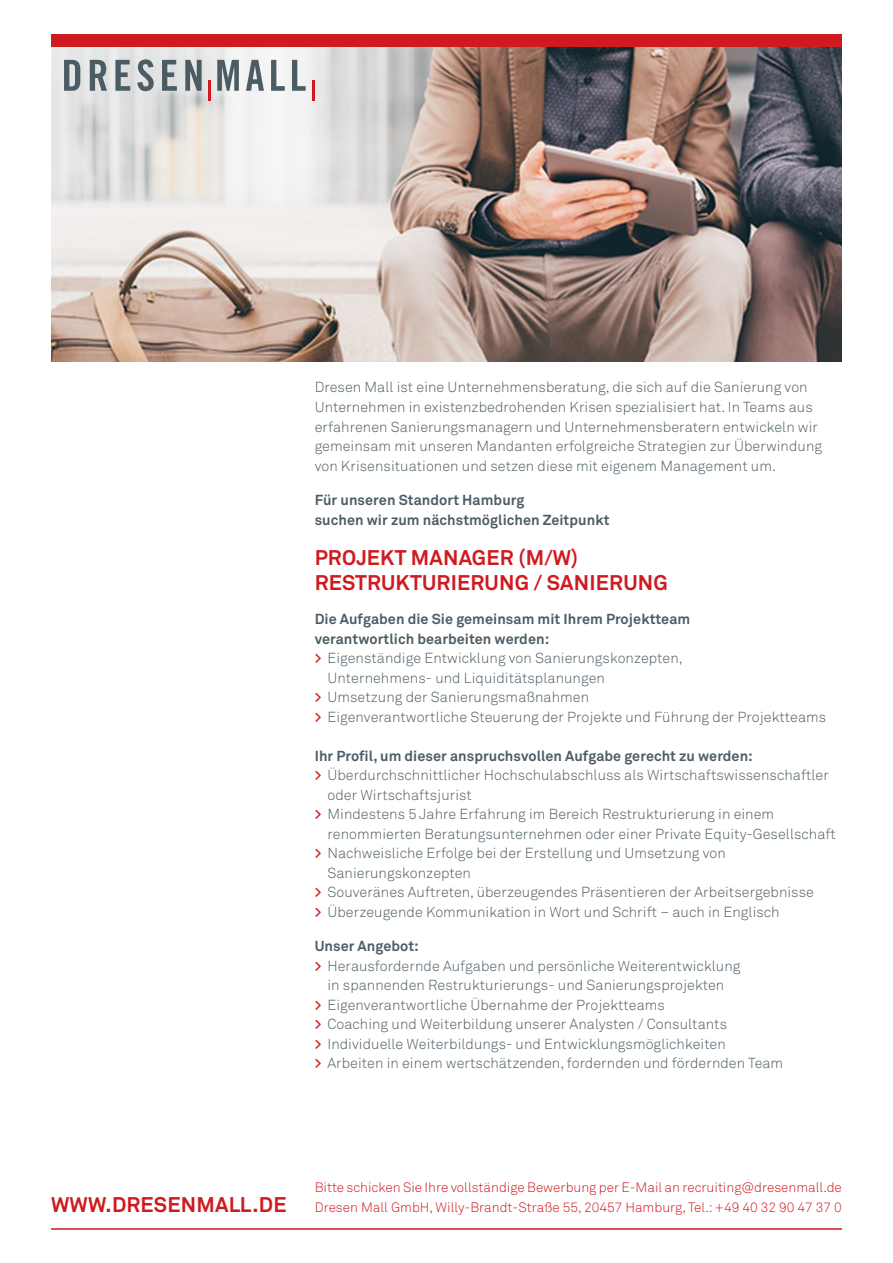
<style>
.page{position:relative;width:893px;height:1263px;background:#fff}
.page>*{position:absolute;margin:0;border:0;box-sizing:border-box;transform-origin:0 0}
.t1{font:700 21px "Akkurat";letter-spacing:.01em;color:#cf1a20}
.t2{font:300 14.4px/19.5px "Akkurat";letter-spacing:.005em;color:#4c5c65}
.t3{font:700 14.4px "Akkurat";letter-spacing:.005em;color:#4c5c65}
.t4{font:300 13.5px "Akkurat";color:#cf1a20}
.s1{font-weight:700;color:#cf1a20}
</style>
<div class="page">
<img style="left:51px;top:47px;width:791px;height:314px">
<hr style="left:51px;top:1228px;width:791px;height:2px;background:#cf1a20">
<div style="left:51px;top:34px;width:791px;height:13px;background:#cf1a20"></div>
<hr style="left:313px;top:80px;width:2px;height:21px;background:#cf1a20">
<svg style="left:217px;top:60px;width:89px;height:31px"></svg>
<hr style="left:209px;top:80px;width:2px;height:21px;background:#cf1a20">
<svg style="left:64px;top:59px;width:138px;height:32px;background:#a0a8ac"></svg>
<p class="t2" style="left:315px;top:377px;width:509px">Dresen Mall ist eine Unternehmensberatung, die sich auf die Sanierung von Unternehmen in existenzbedrohenden Krisen spezialisiert hat. In Teams aus erfahrenen Sanierungsmanagern und Unternehmensberatern entwickeln wir gemeinsam mit unseren Mandanten erfolgreiche Strategien zur Überwindung von Krisensituationen und setzen diese mit eigenem Management um.</p>
<p class="t3" style="left:315px;top:491px;width:211px">Für unseren Standort Hamburg</p>
<p class="t3" style="left:315px;top:510px;width:296px">suchen wir zum nächstmöglichen Zeitpunkt</p>
<p class="t1" style="left:315px;top:544px;width:265px">PROJEKT MANAGER (M/W)</p>
<p class="t1" style="left:315px;top:569px;width:355px">RESTRUKTURIERUNG / SANIERUNG</p>
<p class="t3" style="left:315px;top:610px;width:377px">Die Aufgaben die Sie gemeinsam mit Ihrem Projektteam</p>
<p class="t3" style="left:315px;top:630px;width:236px">verantwortlich bearbeiten werden:</p>
<p class="t2" style="left:315px;top:648px;width:370px"><span class="s1">&gt;</span> Eigenständige Entwicklung von Sanierungskonzepten,</p>
<p class="t2" style="left:327px;top:668px;width:279px">Unternehmens- und Liquiditätsplanungen</p>
<p class="t2" style="left:315px;top:687px;width:276px"><span class="s1">&gt;</span> Umsetzung der Sanierungsmaßnahmen</p>
<p class="t2" style="left:315px;top:707px;width:513px"><span class="s1">&gt;</span> Eigenverantwortliche Steuerung der Projekte und Führung der Projektteams</p>
<p class="t3" style="left:315px;top:747px;width:440px">Ihr Profil, um dieser anspruchsvollen Aufgabe gerecht zu werden:</p>
<p class="t2" style="left:327px;top:765px;width:503px;text-indent:-13px"><span class="s1">&gt;</span> Überdurchschnittlicher Hochschulabschluss als Wirtschaftswissenschaftler oder Wirtschaftsjurist</p>
<p class="t2" style="left:315px;top:804px;width:461px"><span class="s1">&gt;</span> Mindestens 5 Jahre Erfahrung im Bereich Restrukturierung in einem</p>
<p class="t2" style="left:327px;top:824px;width:510px">renommierten Beratungsunternehmen oder einer Private Equity-Gesellschaft</p>
<p class="t2" style="left:315px;top:843px;width:413px"><span class="s1">&gt;</span> Nachweisliche Erfolge bei der Erstellung und Umsetzung von</p>
<p class="t2" style="left:327px;top:863px;width:145px">Sanierungskonzepten</p>
<p class="t2" style="left:315px;top:882px;width:501px"><span class="s1">&gt;</span> Souveränes Auftreten, überzeugendes Präsentieren der Arbeitsergebnisse</p>
<p class="t2" style="left:315px;top:902px;width:466px"><span class="s1">&gt;</span> Überzeugende Kommunikation in Wort und Schrift – auch in Englisch</p>
<p class="t3" style="left:315px;top:937px;width:106px">Unser Angebot:</p>
<p class="t2" style="left:315px;top:956px;width:427px"><span class="s1">&gt;</span> Herausfordernde Aufgaben und persönliche Weiterentwicklung</p>
<p class="t2" style="left:327px;top:975px;width:398px">in spannenden Restrukturierungs- und Sanierungsprojekten</p>
<p class="t2" style="left:315px;top:995px;width:352px"><span class="s1">&gt;</span> Eigenverantwortliche Übernahme der Projektteams</p>
<p class="t2" style="left:315px;top:1014px;width:414px"><span class="s1">&gt;</span> Coaching und Weiterbildung unserer Analysten / Consultants</p>
<p class="t2" style="left:315px;top:1034px;width:413px"><span class="s1">&gt;</span> Individuelle Weiterbildungs- und Entwicklungsmöglichkeiten</p>
<p class="t2" style="left:315px;top:1053px;width:470px"><span class="s1">&gt;</span> Arbeiten in einem wertschätzenden, fordernden und fördernden Team</p>
<p class="t1" style="left:51px;top:1191px;width:237px">WWW.DRESENMALL.DE</p>
<p class="t4" style="left:315px;top:1179px;width:529px">Bitte schicken Sie Ihre vollständige Bewerbung per E-Mail an recruiting@dresenmall.de</p>
<p class="t4" style="left:315px;top:1198px;width:529px">Dresen Mall GmbH, Willy-Brandt-Straße 55, 20457 Hamburg, Tel.: +49 40 32 90 47 37 0</p>
</div>
